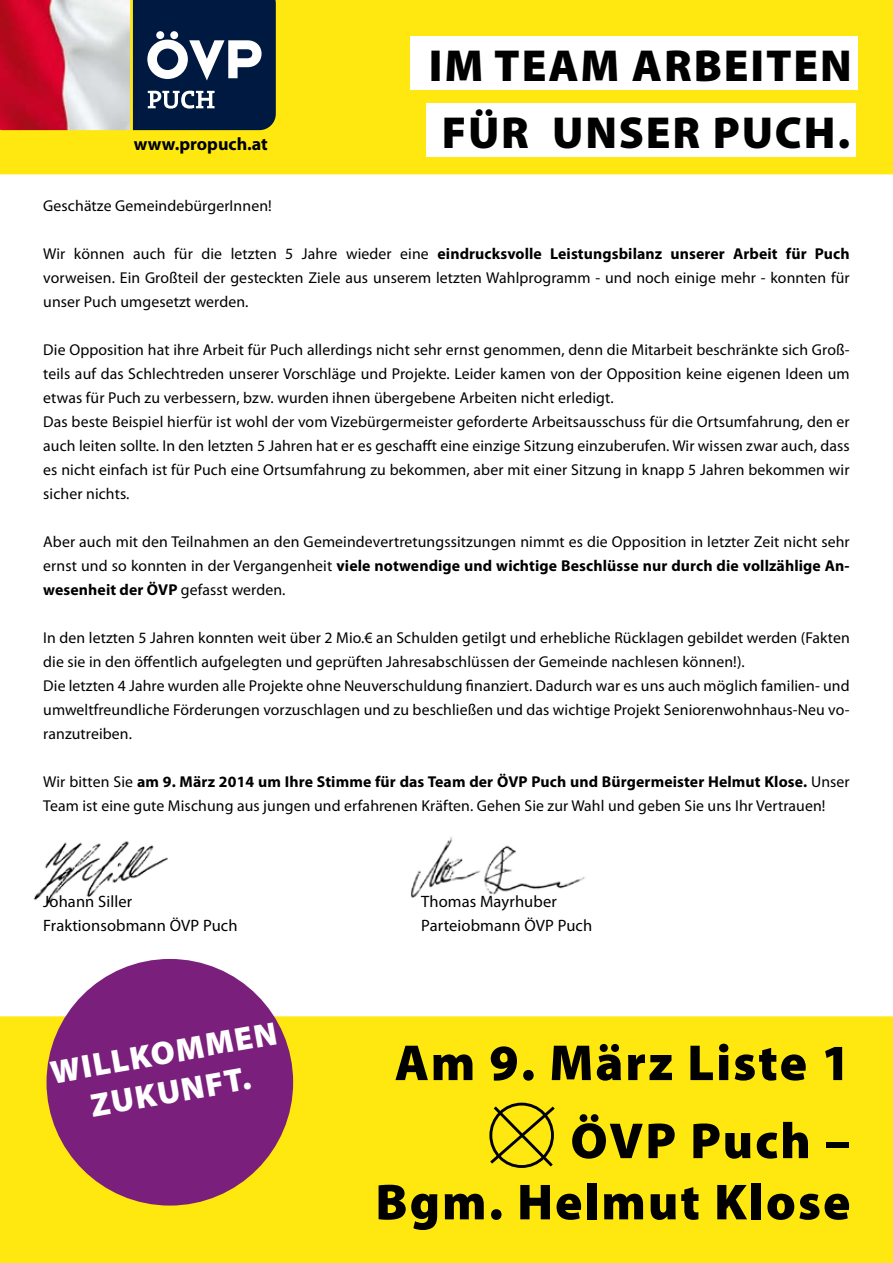
<style>
.page{position:relative;width:893px;height:1263px;background:#fff}
.page>*{position:absolute;margin:0;border:0;box-sizing:border-box;transform-origin:0 0}
.t1{font:900 51px/61.2px "Myriad Pro";letter-spacing:.04em;color:#000;text-align:right}
.t2{font:900 45px "Myriad Pro";letter-spacing:.04em;color:#000}
.t3{font:900 33px/39.6px "Myriad Pro";color:#fff;text-align:center}
.t4{font:700 18px "Myriad Pro";color:#000}
.t5{font:16.5px "Myriad Pro";letter-spacing:.005em;color:#000}
.t6{font:15.75px/24px "Myriad Pro";letter-spacing:.005em;color:#000}
.s1{font-weight:700}
</style>
<div class="page">
<img style="left:410px;top:837px;width:175px;height:61px">
<img style="left:33px;top:841px;width:135px;height:64px">
<div style="left:0;top:1016px;width:893px;height:247px;background:#fee810"></div>
<div style="left:47px;top:959px;width:246px;height:246px;background:#7a207c;border-radius:50%"></div>
<svg style="left:487px;top:1103px;width:71px;height:66px;background:#c8b60c"></svg>
<div style="left:0;top:0;width:893px;height:174px;background:#fee810"></div>
<div style="left:410px;top:36px;width:447px;height:54px;background:#fff"></div>
<div style="left:426px;top:103px;width:430px;height:54px;background:#fff"></div>
<img style="left:0;top:0;width:130px;height:130px">
<svg style="left:133px;top:0;width:143px;height:130px;background:#293e5e"></svg>
<p class="t4" style="left:134px;top:132px;width:135px">www.propuch.at</p>
<h2 class="t2" style="left:429px;top:40px;width:424px">IM TEAM ARBEITEN</h2>
<h2 class="t2" style="left:442px;top:108px;width:410px">FÜR UNSER PUCH.</h2>
<p class="t6" style="left:43px;top:193px;width:230px">Geschätze GemeindebürgerInnen!</p>
<p class="t6" style="left:43px;top:241px;width:808px;text-align:justify">Wir können auch für die letzten 5 Jahre wieder eine <span class="s1">eindrucksvolle Leistungsbilanz unserer Arbeit für Puch </span>vorweisen. Ein Großteil der gesteckten Ziele aus unserem letzten Wahlprogramm - und noch einige mehr - konnten für unser Puch umgesetzt werden.</p>
<p class="t6" style="left:43px;top:337px;width:808px">Die Opposition hat ihre Arbeit für Puch allerdings nicht sehr ernst genommen, denn die Mitarbeit beschränkte sich Groß&shy;teils auf das Schlechtreden unserer Vorschläge und Projekte. Leider kamen von der Opposition keine eigenen Ideen um etwas für Puch zu verbessern, bzw. wurden ihnen übergebene Arbeiten nicht erledigt.<br>Das beste Beispiel hierfür ist wohl der vom Vizebürgermeister geforderte Arbeitsausschuss für die Ortsumfahrung, den er auch leiten sollte. In den letzten 5 Jahren hat er es geschafft eine einzige Sitzung einzuberufen. Wir wissen zwar auch, dass es nicht einfach ist für Puch eine Ortsumfahrung zu bekommen, aber mit einer Sitzung in knapp 5 Jahren bekommen wir sicher nichts.</p>
<p class="t6" style="left:43px;top:530px;width:808px;text-align:justify">Aber auch mit den Teilnahmen an den Gemeindevertretungssitzungen nimmt es die Opposition in letzter Zeit nicht sehr ernst und so konnten in der Vergangenheit <span class="s1">viele notwendige und wichtige Beschlüsse nur durch die vollzählige An&shy;wesenheit der ÖVP</span> gefasst werden.</p>
<p class="t6" style="left:43px;top:626px;width:808px">In den letzten 5 Jahren konnten weit über 2 Mio.€ an Schulden getilgt und erhebliche Rücklagen gebildet werden (Fakten die sie in den öffentlich aufgelegten und geprüften Jahresabschlüssen der Gemeinde nachlesen können!).<br>Die letzten 4 Jahre wurden alle Projekte ohne Neuverschuldung finanziert. Dadurch war es uns auch möglich familien- und umweltfreundliche Förderungen vorzuschlagen und zu beschließen und das wichtige Projekt Seniorenwohnhaus-Neu vo&shy;ranzutreiben.</p>
<p class="t6" style="left:43px;top:770px;width:808px">Wir bitten Sie <span class="s1">am 9. März 2014 um Ihre Stimme für das Team der ÖVP Puch und Bürgermeister Helmut Klose.</span> Unser<br>Team ist eine gute Mischung aus jungen und erfahrenen Kräften. Gehen Sie zur Wahl und geben Sie uns Ihr Vertrauen!</p>
<p class="t5" style="left:43px;top:891px;width:90px">Johann Siller</p>
<p class="t5" style="left:421px;top:891px;width:137px">Thomas Mayrhuber</p>
<p class="t5" style="left:43px;top:915px;width:196px">Fraktionsobmann ÖVP Puch</p>
<p class="t5" style="left:421px;top:915px;width:172px">Parteiobmann ÖVP Puch</p>
<h3 class="t3" style="left:47px;top:1053px;width:231px;rotate:-10deg">WILLKOMMEN<br>ZUKUNFT.</h3>
<h1 class="t1" style="left:395px;top:1033px;width:457px">Am 9. März Liste 1</h1>
<h1 class="t1" style="left:375px;top:1111px;width:477px">ÖVP Puch –<br>Bgm. Helmut Klose</h1>
</div>
